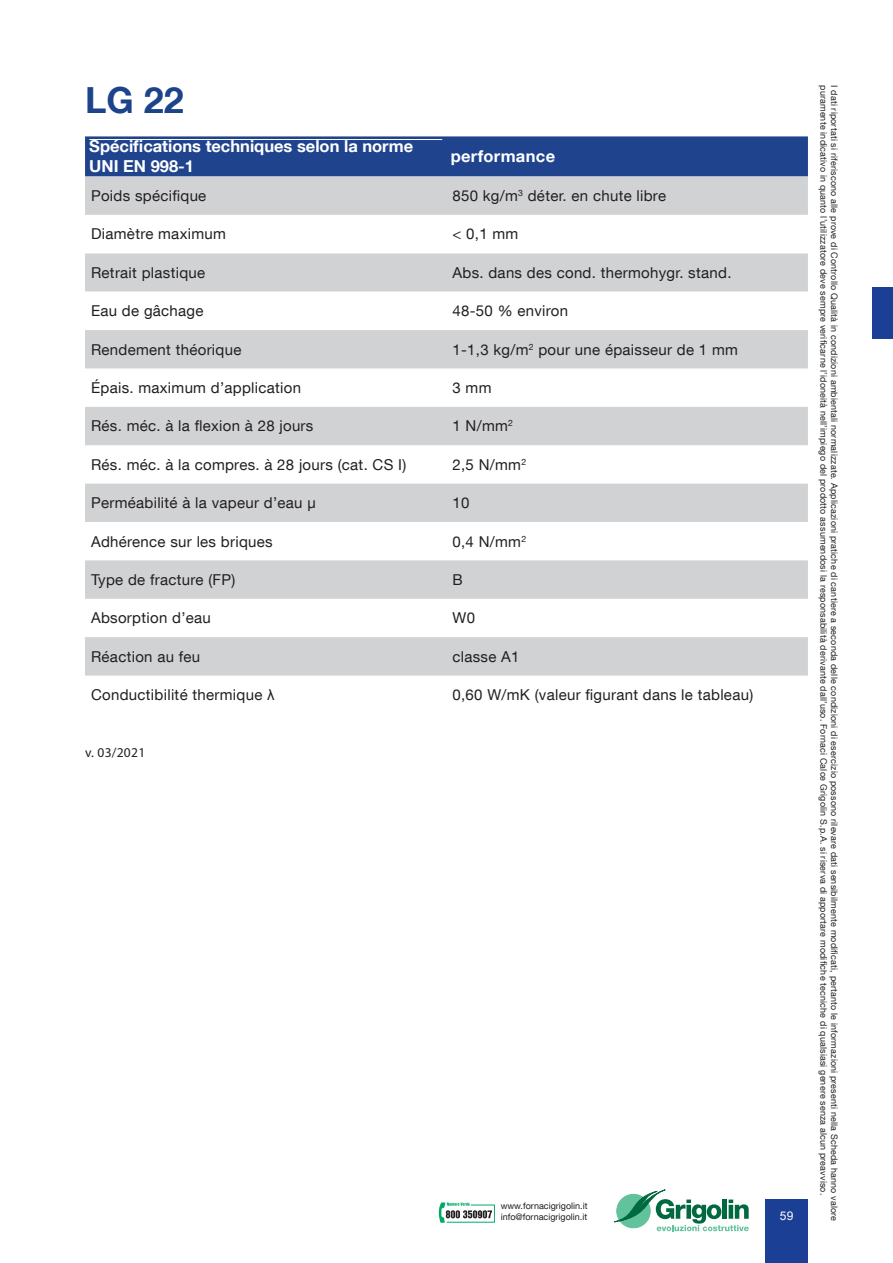
<style>
.page{position:relative;width:893px;height:1263px;background:#fff}
.page>*{position:absolute;margin:0;border:0;box-sizing:border-box;transform-origin:0 0}
.t1{font:700 36px "Helvetica Neue LT Com";color:#1d448a}
.TiolettoScheda{font:700 16.5px/19.8px "Helvetica Neue LT Com";color:#fff}
.TestoScheda{font:700 16.5px "Helvetica Neue LT Com";letter-spacing:.02em;color:#fff}
.TestoScheda-2{font:15px "Helvetica Neue LT Com";letter-spacing:.02em;color:#231f20}
.TestoScheda-3{font:13.5px "Myriad Pro";letter-spacing:.02em;color:#231f20}
.t2{font:12px "Arial";color:#fff}
.t3{font:9px "Helvetica Neue LT Com";letter-spacing:.02em;color:#231f20}
.t4{font:9px/10.8px "Helvetica Neue LT Com";color:#231f20}
.s1{font-family:"Arial"}
</style>
<div class="page">
<div style="left:765px;top:1199px;width:43px;height:64px;background:#1b3f94"></div>
<div style="left:872px;top:287px;width:21px;height:51px;background:#1b3f94"></div>
<svg style="left:614px;top:1189px;width:135px;height:42px"></svg>
<svg style="left:439px;top:1202px;width:56px;height:21px"></svg>
<div style="left:85px;top:136px;width:723px;height:40px;background:#20438e"></div>
<div style="left:85px;top:176px;width:723px;height:39px;background:#d1d2d4"></div>
<svg style="left:85px;top:253px;width:723px;height:423px"></svg>
<svg style="left:85px;top:330px;width:723px;height:345px;fill:#d1d2d4"></svg>
<hr style="left:89px;top:139px;width:353px;height:1px;background:#fff">
<p class="t1" style="left:85px;top:77px;width:100px">LG 22</p>
<p class="TiolettoScheda" style="left:89px;top:136px;width:325px">Spécifications techniques selon la norme<br>UNI EN 998-1</p>
<p class="TestoScheda" style="left:451px;top:146px;width:106px">performance</p>
<p class="TestoScheda-2" style="left:91px;top:186px;width:117px">Poids spécifique</p>
<p class="TestoScheda-2" style="left:452px;top:186px;width:215px">850 kg/m<sup>3</sup> déter. en chute libre</p>
<p class="TestoScheda-2" style="left:91px;top:225px;width:136px">Diamètre maximum</p>
<p class="TestoScheda-2" style="left:452px;top:225px;width:67px">&lt; 0,1 mm</p>
<p class="TestoScheda-2" style="left:91px;top:263px;width:116px">Retrait plastique</p>
<p class="TestoScheda-2" style="left:452px;top:263px;width:280px">Abs. dans des cond. thermohygr. stand.</p>
<p class="TestoScheda-2" style="left:91px;top:302px;width:114px">Eau de gâchage</p>
<p class="TestoScheda-2" style="left:452px;top:302px;width:117px">48-50 % environ</p>
<p class="TestoScheda-2" style="left:91px;top:340px;width:152px">Rendement théorique</p>
<p class="TestoScheda-2" style="left:452px;top:340px;width:287px">1-1,3 kg/m<sup>2</sup> pour une épaisseur de 1 mm</p>
<p class="TestoScheda-2" style="left:91px;top:378px;width:212px">Épais. maximum d’application</p>
<p class="TestoScheda-2" style="left:452px;top:378px;width:40px">3 mm</p>
<p class="TestoScheda-2" style="left:91px;top:417px;width:224px">Rés. méc. à la flexion à 28 jours</p>
<p class="TestoScheda-2" style="left:452px;top:417px;width:62px">1 N/mm<sup>2</sup></p>
<p class="TestoScheda-2" style="left:91px;top:455px;width:317px">Rés. méc. à la compres. à 28 jours (cat. CS I)</p>
<p class="TestoScheda-2" style="left:452px;top:455px;width:75px">2,5 N/mm<sup>2</sup></p>
<p class="TestoScheda-2" style="left:91px;top:494px;width:226px">Perméabilité à la vapeur d’eau µ</p>
<p class="TestoScheda-2" style="left:452px;top:494px;width:18px">10</p>
<p class="TestoScheda-2" style="left:91px;top:532px;width:183px">Adhérence sur les briques</p>
<p class="TestoScheda-2" style="left:452px;top:532px;width:75px">0,4 N/mm<sup>2</sup></p>
<p class="TestoScheda-2" style="left:91px;top:570px;width:146px">Type de fracture (FP)</p>
<p class="TestoScheda-2" style="left:452px;top:570px;width:12px">B</p>
<p class="TestoScheda-2" style="left:91px;top:609px;width:121px">Absorption d’eau</p>
<p class="TestoScheda-2" style="left:452px;top:609px;width:24px">W0</p>
<p class="TestoScheda-2" style="left:91px;top:647px;width:111px">Réaction au feu</p>
<p class="TestoScheda-2" style="left:452px;top:647px;width:69px">classe A1</p>
<p class="TestoScheda-2" style="left:91px;top:686px;width:185px">Conductibilité thermique <span class="s1">λ</span></p>
<p class="TestoScheda-2" style="left:452px;top:685px;width:302px">0,60 W/mK (valeur figurant dans le tableau)</p>
<p class="TestoScheda-3" style="left:85px;top:744px;width:62px">v. 03/2021</p>
<p class="t4" style="left:501px;top:1200px;width:88px">www.fornacigrigolin.it info@fornacigrigolin.it</p>
<h3 class="t2" style="left:780px;top:1207px;width:15px">59</h3>
<p class="t3" style="left:829px;top:85px;width:1112px;rotate:90deg">puramente indicativo in quanto l’utilizzatore deve sempre verificarne l’idoneità nell’impiego del prodotto assumendosi la responsabilità derivante dall’uso. Fornaci Calce Grigolin S.p.A. si riserva di apportare modifiche tecniche di qualsiasi genere senza alcun preavviso.</p>
<p class="t3" style="left:840px;top:85px;width:1138px;rotate:90deg">I dati riportati si riferiscono alle prove di Controllo Qualità in condizioni ambientali normalizzate. Applicazioni pratiche di cantiere a seconda delle condizioni di esercizio possono rilevare dati sensibilmente modificati, pertanto le informazioni presenti nella Scheda hanno valore</p>
</div>
